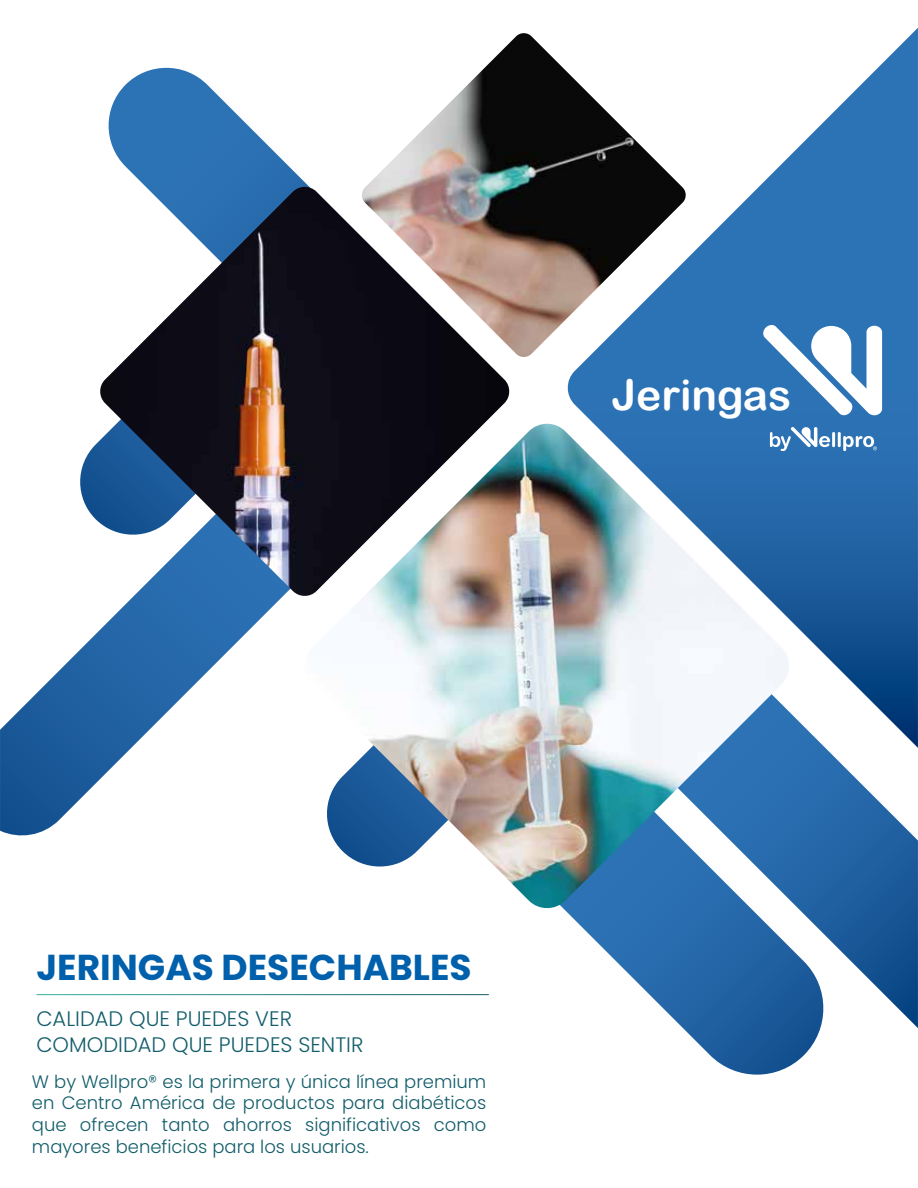
<style>
.page{position:relative;width:918px;height:1188px;background:#fff}
.page>*{position:absolute;margin:0;border:0;box-sizing:border-box;transform-origin:0 0}
.t1{font:42.6px "Arial Rounded MT Bold";color:#fff}
.t2{font:700 36px "Poppins";color:#0060ab}
.t3{font:300 21px/25.2px "Poppins";color:#125d6a}
.t4{font:300 18px/21.6px "Poppins";color:#125d6a;text-align:justify}
</style>
<div class="page">
<svg style="left:830px;top:752px;width:88px;height:276px"></svg>
<svg style="left:108px;top:68px;width:202px;height:119px"></svg>
<svg style="left:384px;top:748px;width:446px;height:327px"></svg>
<svg style="left:0;top:598px;width:281px;height:238px"></svg>
<svg style="left:80px;top:441px;width:19px;height:81px"></svg>
<svg style="left:567px;top:28px;width:351px;height:720px"></svg>
<img style="left:327px;top:424px;width:465px;height:487px">
<img style="left:366px;top:33px;width:321px;height:325px">
<img style="left:99px;top:187px;width:412px;height:411px">
<svg style="left:762px;top:324px;width:120px;height:92px"></svg>
<hr style="left:832px;top:432px;width:3px;height:15px;background:#fff">
<hr style="left:838px;top:432px;width:3px;height:15px;background:#fff">
<svg style="left:843px;top:436px;width:34px;height:15px"></svg>
<svg style="left:770px;top:427px;width:60px;height:24px"></svg>
<hr style="left:36px;top:994px;width:453px;height:1px;background:#fff">
<h1 class="t1" style="left:612px;top:370px;width:181px">Jeringas</h1>
<h2 class="t2" style="left:36px;top:946px;width:437px">JERINGAS DESECHABLES</h2>
<p class="t3" style="left:36px;top:1006px;width:328px">CALIDAD QUE PUEDES VER<br>COMODIDAD QUE PUEDES SENTIR</p>
<p class="t4" style="left:32px;top:1071px;width:456px">W by Wellpro® es la primera y única línea premium en Centro América de productos para diabéticos que ofrecen tanto ahorros significativos como mayores beneficios para los usuarios.</p>
</div>
